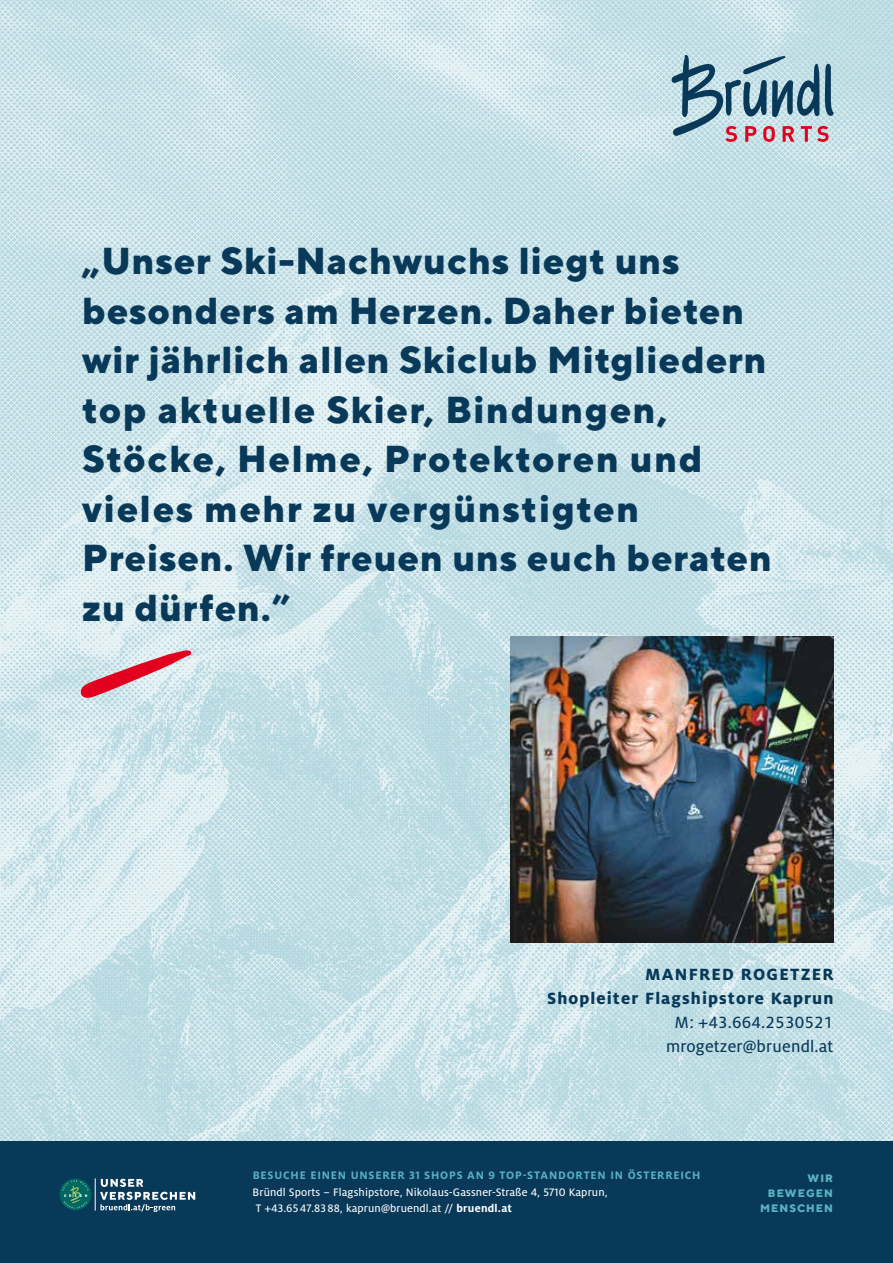
<style>
.page{position:relative;width:893px;height:1263px;background:#fff}
.page>*{position:absolute;margin:0;border:0;box-sizing:border-box;transform-origin:0 0}
.t1{font:800 37.5px/49.5px "TT Norms";letter-spacing:.02em;color:#083959}
.t2{font:800 18px/24px "Milo Pro";letter-spacing:.06em;color:#083959;text-align:right}
.t3{font:18px/24px "Milo Pro Text";letter-spacing:.01em;color:#083959;text-align:center}
.t4{font:12px/16.5px "Milo Pro Text";letter-spacing:.01em;color:#fff}
.t5{font:700 12px "Milo Pro";letter-spacing:.07em;color:#59b2c1}
.t6{font:800 10.8px/14.9px "TT Norms";letter-spacing:.1em;color:#59b2c1;text-align:right}
.s1{font-family:"Milo Pro";font-weight:700}
</style>
<div class="page">
<img style="left:0;top:0;width:893px;height:1142px">
<div style="left:0;top:1142px;width:893px;height:121px;background:#083959"></div>
<svg style="left:671px;top:55px;width:163px;height:87px"></svg>
<hr style="left:95px;top:1178px;width:1px;height:32px;background:#fff">
<svg style="left:100px;top:1179px;width:95px;height:33px"></svg>
<div style="left:60px;top:1178px;width:31px;height:32px;background:#00675f;border-radius:50%"></div>
<svg style="left:62px;top:1180px;width:27px;height:28px"></svg>
<img style="left:510px;top:637px;width:323px;height:306px">
<svg style="left:81px;top:650px;width:110px;height:48px"></svg>
<p class="t1" style="left:82px;top:235px;width:691px">„Unser Ski-Nachwuchs liegt uns besonders am Herzen. Daher bieten wir jährlich allen Skiclub Mitgliedern top aktuelle Skier, Bindungen,<br>Stöcke, Helme, Protektoren und vieles mehr zu vergünstigten<br>Preisen. Wir freuen uns euch beraten zu dürfen.”</p>
<p class="t2" style="left:547px;top:962px;width:288px">MANFRED ROGETZER<br>Shopleiter Flagshipstore Kaprun</p>
<p class="t3" style="left:666px;top:1010px;width:169px">M: +43.664.2530521 mrogetzer@bruendl.at</p>
<p class="t5" style="left:253px;top:1168px;width:449px">BESUCHE EINEN UNSERER 31 SHOPS AN 9 TOP-STANDORTEN IN ÖSTERREICH</p>
<p class="t4" style="left:253px;top:1183px;width:357px">Bründl Sports – Flagshipstore, Nikolaus-Gassner-Straße 4, 5710 Kaprun,<br>T +43.6547.83 88, kaprun@bruendl.at // <span class="s1">bruendl.at</span></p>
<p class="t6" style="left:760px;top:1171px;width:74px">WIR<br>BEWEGEN<br>MENSCHEN</p>
</div>
